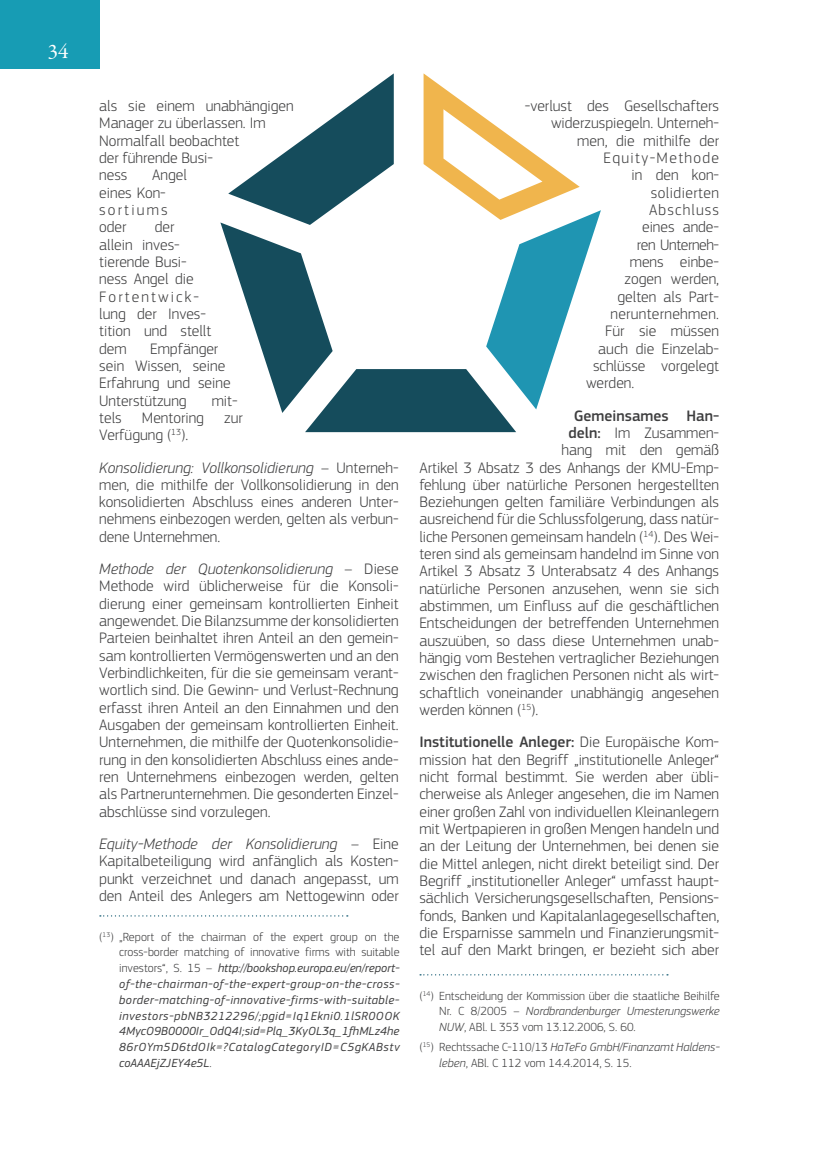
<style>
.page{position:relative;width:819px;height:1166px;background:#fff}
.page>*{position:absolute;margin:0;border:0;box-sizing:border-box;transform-origin:0 0}
.t1{font:21px "Garamond Premr Pro";color:#fff}
.body{font:300 15.75px/17.3px "EC Square Sans Pro";color:#3e3e3f}
.body-2{font:300 15.75px "EC Square Sans Pro";letter-spacing:.02em;color:#3e3e3f}
.body-3{font:500 15.75px "EC Square Sans Pro";color:#3e3e3f}
.body-4{font:300 15.75px "EC Square Sans Pro";letter-spacing:.085em;color:#3e3e3f}
.body-5{font:300 15.75px "EC Square Sans Pro";letter-spacing:-.025em;color:#3e3e3f}
.body-6{font:300 15.75px "EC Square Sans Pro";letter-spacing:.03em;color:#3e3e3f}
.body-7{font:300 15.75px "EC Square Sans Pro";letter-spacing:.07em;color:#3e3e3f}
.footnotes{font:italic 12.25px/15.8px "EC Square Sans Pro";letter-spacing:.05em;color:#3e3e3f;text-align:justify}
.footnotes-2{font:300 12.25px/15.8px "EC Square Sans Pro";color:#3e3e3f;text-align:justify}
.s1{font-style:italic}
.s2{font-weight:300;font-style:normal}
.s3{font-weight:500}
</style>
<div class="page">
<div style="left:0;top:0;width:99px;height:68px;background:#179cb4"></div>
<svg style="left:100px;top:915px;width:248px;height:1px"></svg>
<svg style="left:420px;top:974px;width:248px;height:1px"></svg>
<svg style="left:220px;top:73px;width:381px;height:359px"></svg>
<h1 class="t1" style="left:48px;top:39px;width:22px">34</h1>
<p class="body" style="left:99px;top:97px;width:196px">als sie einem unabhängigen<br>Manager zu überlassen. Im<br>Normalfall beobachtet<br>der führende Busi-<br>ness</p>
<p class="body" style="left:99px;top:166px;width:89px;text-indent:53px">Angel eines Kon&shy;sortiums oder</p>
<p class="body" style="left:99px;top:218px;width:113px;text-indent:56px">der allein inves&shy;tierende Busi&shy;ness Angel die<br>Fortentwick&shy;lung der Inves&shy;tition und stellt dem</p>
<p class="body" style="left:99px;top:340px;width:133px;text-indent:51px">Empfänger sein Wissen, seine<br>Erfahrung und seine<br>Unterstützung</p>
<p class="body" style="left:212px;top:392px;width:27px">mit-</p>
<p class="body" style="left:99px;top:409px;width:24px">tels</p>
<p class="body" style="left:142px;top:409px;width:63px">Mentoring</p>
<p class="body" style="left:224px;top:409px;width:20px">zur</p>
<p class="body" style="left:99px;top:426px;width:91px">Verfügung (<sup>13</sup>).</p>
<p class="body" style="left:99px;top:458px;width:301px;text-align:justify"><span class="s1">Konsolidierung: Vollkonsolidierung</span> – Unterneh&shy;men, die mithilfe der Vollkonsolidierung in den konsolidierten Abschluss eines anderen Unter&shy;nehmens einbezogen werden, gelten als verbun&shy;dene Unternehmen.</p>
<p class="body" style="left:99px;top:560px;width:301px;text-align:justify"><span class="s1">Methode der Quotenkonsolidierung</span> – Diese Methode wird üblicherweise für die Konsoli&shy;dierung einer gemeinsam kontrollierten Einheit angewendet. Die Bilanzsumme der konsolidierten Parteien beinhaltet ihren Anteil an den gemein&shy;sam kontrollierten Vermögenswerten und an den Verbindlichkeiten, für die sie gemeinsam verant&shy;wortlich sind. Die Gewinn- und Verlust-Rechnung erfasst ihren Anteil an den Einnahmen und den Ausgaben der gemeinsam kontrollierten Einheit.<br>Unternehmen, die mithilfe der Quotenkonsolidie&shy;rung in den konsolidierten Abschluss eines ande&shy;ren Unternehmens einbezogen werden, gelten als Partnerunternehmen. Die gesonderten Einzel&shy;abschlüsse sind vorzulegen.</p>
<p class="body" style="left:99px;top:835px;width:301px;text-align:justify"><span class="s1">Equity-Methode der Konsolidierung</span> – Eine Kapitalbeteiligung wird anfänglich als Kosten&shy;punkt verzeichnet und danach angepasst, um den Anteil des Anlegers am Nettogewinn oder</p>
<p class="footnotes" style="left:119px;top:929px;width:282px;text-indent:-20px"><span class="s2">(</span><sup>13</sup><span class="s2">) „Report of the chairman of the expert group on the cross-border matching of innovative firms with suitable investors“, S. 15 –</span> http://bookshop.europa.eu/en/report&shy;of-the-chairman-of-the-expert-group-on-the-cross&shy;border-matching-of-innovative-firms-with-suitable&shy;investors-pbNB3212296/;pgid=Iq1Ekni0.1lSR0OOK 4MycO9B0000Ir_OdQ4I;sid=Plq_3KyOL3q_1fhMLz4he 86rOYm5D6tdOIk=?CatalogCategoryID=C5gKABstv coAAAEjZJEY4e5L<span class="s2">.</span></p>
<p class="body" style="left:524px;top:97px;width:196px">-verlust des Gesellschafters</p>
<p class="body" style="left:551px;top:114px;width:170px">widerzuspiegeln. Unterneh-</p>
<p class="body" style="left:577px;top:132px;width:143px">men, die mithilfe der</p>
<p class="body-4" style="left:603px;top:149px;width:117px">Equity-Methode</p>
<p class="body" style="left:631px;top:166px;width:89px">in den kon-</p>
<p class="body-6" style="left:650px;top:183px;width:70px">solidierten</p>
<p class="body-7" style="left:649px;top:201px;width:71px">Abschluss</p>
<p class="body" style="left:642px;top:218px;width:79px">eines ande-</p>
<p class="body-5" style="left:636px;top:235px;width:83px">ren Unterneh-</p>
<p class="body" style="left:629px;top:253px;width:90px">mens einbe-</p>
<p class="body" style="left:624px;top:270px;width:96px">zogen werden,</p>
<p class="body" style="left:617px;top:288px;width:103px">gelten als Part-</p>
<p class="body-2" style="left:610px;top:305px;width:110px">nerunternehmen.</p>
<p class="body" style="left:605px;top:322px;width:115px">Für sie müssen</p>
<p class="body" style="left:598px;top:340px;width:122px">auch die Einzelab-</p>
<p class="body" style="left:593px;top:357px;width:127px">schlüsse vorgelegt</p>
<p class="body" style="left:586px;top:374px;width:50px">werden.</p>
<p class="body-3" style="left:573px;top:406px;width:147px">Gemeinsames Han-</p>
<p class="body" style="left:568px;top:424px;width:152px"><span class="s3">deln:</span> Im Zusammen-</p>
<p class="body" style="left:561px;top:441px;width:159px">hang mit den gemäß</p>
<p class="body" style="left:419px;top:458px;width:301px">Artikel 3 Absatz 3 des Anhangs der KMU-Emp-</p>
<p class="body" style="left:419px;top:476px;width:301px">fehlung über natürliche Personen hergestellten</p>
<p class="body" style="left:419px;top:493px;width:301px">Beziehungen gelten familiäre Verbindungen als</p>
<p class="body" style="left:419px;top:510px;width:301px">ausreichend für die Schlussfolgerung, dass natür-</p>
<p class="body" style="left:419px;top:528px;width:301px">liche Personen gemeinsam handeln (<sup>14</sup>). Des Wei-</p>
<p class="body" style="left:419px;top:545px;width:301px">teren sind als gemeinsam handelnd im Sinne von</p>
<p class="body" style="left:419px;top:562px;width:301px">Artikel 3 Absatz 3 Unterabsatz 4 des Anhangs</p>
<p class="body" style="left:419px;top:580px;width:301px">natürliche Personen anzusehen, wenn sie sich</p>
<p class="body" style="left:419px;top:597px;width:301px">abstimmen, um Einfluss auf die geschäftlichen</p>
<p class="body" style="left:419px;top:614px;width:301px">Entscheidungen der betreffenden Unternehmen</p>
<p class="body" style="left:419px;top:632px;width:301px">auszuüben, so dass diese Unternehmen unab-</p>
<p class="body" style="left:419px;top:649px;width:301px">hängig vom Bestehen vertraglicher Beziehungen</p>
<p class="body" style="left:419px;top:666px;width:301px">zwischen den fraglichen Personen nicht als wirt-</p>
<p class="body" style="left:419px;top:684px;width:301px">schaftlich voneinander unabhängig angesehen</p>
<p class="body" style="left:419px;top:701px;width:121px">werden können (<sup>15</sup>).</p>
<p class="body" style="left:419px;top:733px;width:301px;text-align:justify"><span class="s3">Institutionelle Anleger:</span> Die Europäische Kom&shy;mission hat den Begriff „institutionelle Anleger“ nicht formal bestimmt. Sie werden aber übli&shy;cherweise als Anleger angesehen, die im Namen einer großen Zahl von individuellen Kleinanlegern mit Wertpapieren in großen Mengen handeln und an der Leitung der Unternehmen, bei denen sie die Mittel anlegen, nicht direkt beteiligt sind. Der Begriff „institutioneller Anleger“ umfasst haupt&shy;sächlich Versicherungsgesellschaften, Pensions&shy;fonds, Banken und Kapitalanlagegesellschaften, die Ersparnisse sammeln und Finanzierungsmit&shy;tel auf den Markt bringen, er bezieht sich aber</p>
<p class="footnotes-2" style="left:439px;top:987px;width:282px;text-indent:-20px">(<sup>14</sup>) Entscheidung der Kommission über die staatliche Beihilfe Nr. C 8/2005 – <span class="s1">Nordbrandenburger Umesterungswerke NUW</span>, ABl. L 353 vom 13.12.2006, S. 60.</p>
<p class="footnotes-2" style="left:439px;top:1039px;width:282px;text-indent:-20px">(<sup>15</sup>) Rechtssache C-110/13 <span class="s1">HaTeFo GmbH/Finanzamt Haldens&shy;leben</span>, ABl. C 112 vom 14.4.2014, S. 15.</p>
</div>
